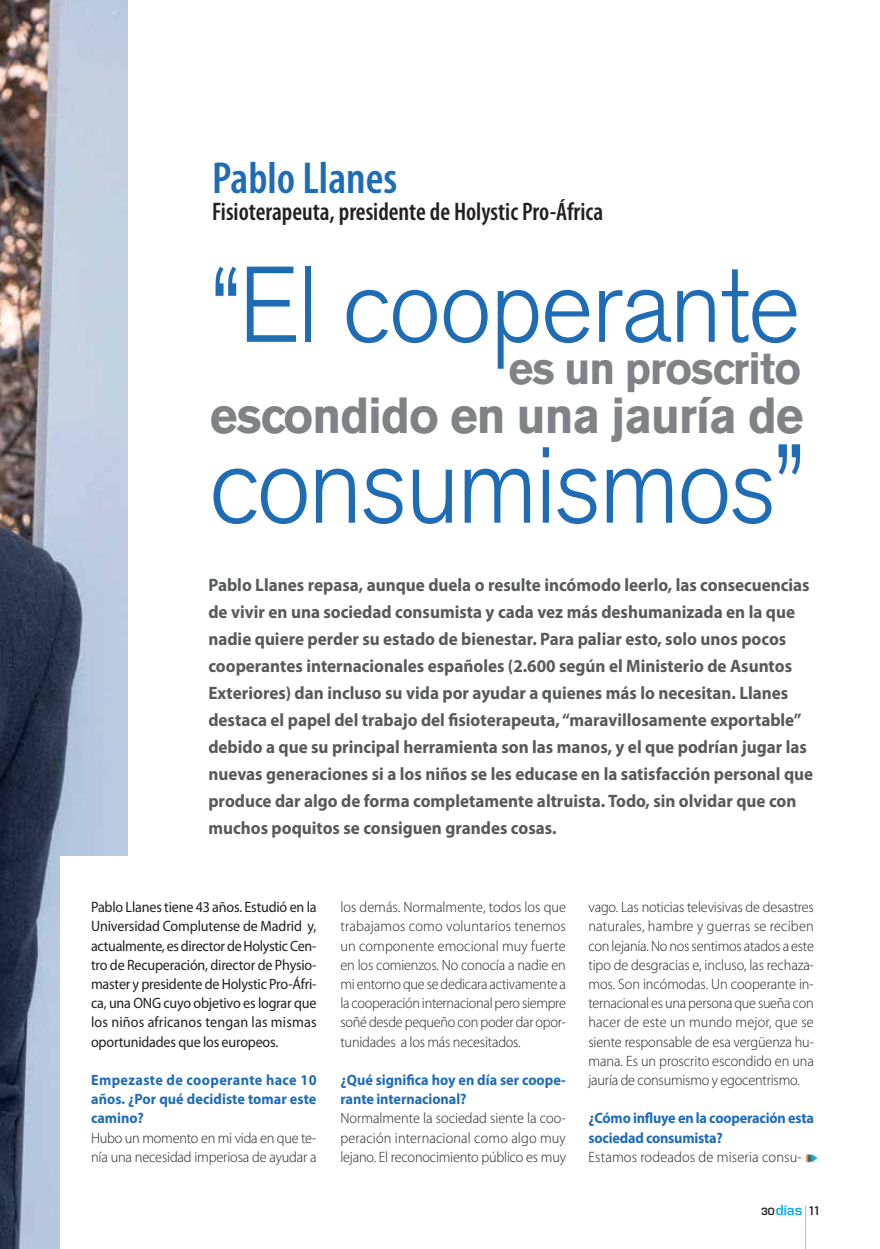
<style>
.page{position:relative;width:880px;height:1249px;background:#fff}
.page>*{position:absolute;margin:0;border:0;box-sizing:border-box;transform-origin:0 0}
.t1{font:300 111px "Akzidenz Grotesk BE";letter-spacing:-.03em;color:#1f6cb6;scale:.95 1}
.t2{font:300 106.5px "Akzidenz Grotesk BE";letter-spacing:-.02em;color:#1f6cb6;scale:.95 1}
.t3{font:700 50.25px "Akzidenz Grotesk BE";letter-spacing:-.02em;color:#808285;scale:.95 1}
.t4{font:700 45px "Akzidenz Grotesk BE";letter-spacing:-.02em;color:#808285;scale:.95 1}
.t5{font:600 condensed 45px "Myriad Pro";color:#1f6cb6}
.t6{font:600 condensed 25.5px "Myriad Pro";color:#231f20}
.t7{font:700 18px/27px "Myriad Pro";color:#58595b;scale:.95 1}
.t8{font:300 15px/19.2px "Myriad Pro";letter-spacing:-.015em;color:#231f20;text-align:justify;scale:.95 1}
.t9{font:15px/19.2px "Myriad Pro";letter-spacing:-.015em;color:#231f20;text-align:justify;scale:.94 1}
.t10{font:700 15px/19.2px "Myriad Pro";letter-spacing:-.005em;color:#1f6cb6;scale:.95 1}
.t11{font:300 15px "Myriad Pro";letter-spacing:.01em;color:#231f20;scale:.96 1}
.t12{font:600 13.5px "Eurostile";color:#08afe6}
.s1{font-size:9.75px;color:#231f20}
.s2{font-family:"Myriad Pro";font-stretch:condensed;color:#231f20}
</style>
<div class="page">
<img style="left:0;top:0;width:128px;height:1249px">
<div style="left:61px;top:857px;width:262px;height:392px;background:#fff"></div>
<svg style="left:806px;top:1154px;width:11px;height:9px"></svg>
<hr style="left:805px;top:1205px;width:1px;height:44px;background:#bbbdc0">
<h3 class="t5" style="left:212px;top:161px;width:187px">Pablo Llanes</h3>
<h3 class="t6" style="left:212px;top:202px;width:393px">Fisioterapeuta, presidente de Holystic Pro-África</h3>
<h2 class="t2" style="left:211px;top:267px;width:622px">“El cooperante</h2>
<h3 class="t4" style="left:508px;top:352px;width:310px">es un proscrito</h3>
<h3 class="t3" style="left:210px;top:398px;width:626px">escondido en una jauría de</h3>
<h1 class="t1" style="left:209px;top:444px;width:629px">consumismos”</h1>
<p class="t7" style="left:208px;top:573px;width:638px">Pablo Llanes repasa, aunque duela o resulte incómodo leerlo, las consecuencias de vivir en una sociedad consumista y cada vez más deshumanizada en la que nadie quiere perder su estado de bienestar. Para paliar esto, solo unos pocos cooperantes internacionales españoles (2.600 según el Ministerio de Asuntos Exteriores) dan incluso su vida por ayudar a quienes más lo necesitan. Llanes destaca el papel del trabajo del fisioterapeuta, “maravillosamente exportable” debido a que su principal herramienta son las manos, y el que podrían jugar las nuevas generaciones si a los niños se les educase en la satisfacción personal que produce dar algo de forma completamente altruista. Todo, sin olvidar que con muchos poquitos se consiguen grandes cosas.</p>
<p class="t9" style="left:91px;top:899px;width:241px">Pablo Llanes tiene 43 años. Estudió en la Universidad Complutense de Madrid y, actualmente, es director de Holystic Cen&shy;tro de Recuperación, director de Physio&shy;master y presidente de Holystic Pro-Áfri&shy;ca, una ONG cuyo objetivo es lograr que los niños africanos tengan las mismas oportunidades que los europeos.</p>
<p class="t10" style="left:91px;top:1072px;width:239px;text-align:justify">Empezaste de cooperante hace 10 años. ¿Por qué decidiste tomar este camino?</p>
<p class="t8" style="left:91px;top:1130px;width:239px">Hubo un momento en mi vida en que te&shy;nía una necesidad imperiosa de ayudar a</p>
<p class="t8" style="left:340px;top:899px;width:239px">los demás. Normalmente, todos los que trabajamos como voluntarios tenemos un componente emocional muy fuerte en los comienzos. No conocía a nadie en mi entorno que se dedicara activamente a la cooperación internacional pero siempre soñé desde pequeño con poder dar opor&shy;tunidades a los más necesitados.</p>
<p class="t10" style="left:340px;top:1072px;width:239px">¿Qué significa hoy en día ser coope&shy;rante internacional?</p>
<p class="t8" style="left:340px;top:1110px;width:239px">Normalmente la sociedad siente la coo&shy;peración internacional como algo muy lejano. El reconocimiento público es muy</p>
<p class="t8" style="left:588px;top:899px;width:239px">vago. Las noticias televisivas de desastres naturales, hambre y guerras se reciben con lejanía. No nos sentimos atados a este tipo de desgracias e, incluso, las rechaza&shy;mos. Son incómodas. Un cooperante in&shy;ternacional es una persona que sueña con hacer de este un mundo mejor, que se siente responsable de esa vergüenza hu&shy;mana. Es un proscrito escondido en una jauría de consumismo y egocentrismo.</p>
<p class="t10" style="left:588px;top:1110px;width:239px">¿Cómo influye en la cooperación esta sociedad consumista?</p>
<p class="t11" style="left:588px;top:1151px;width:224px">Estamos rodeados de miseria consu-</p>
<p class="t12" style="left:761px;top:1205px;width:60px"><span class="s1">30</span>días <span class="s2">11</span></p>
</div>
